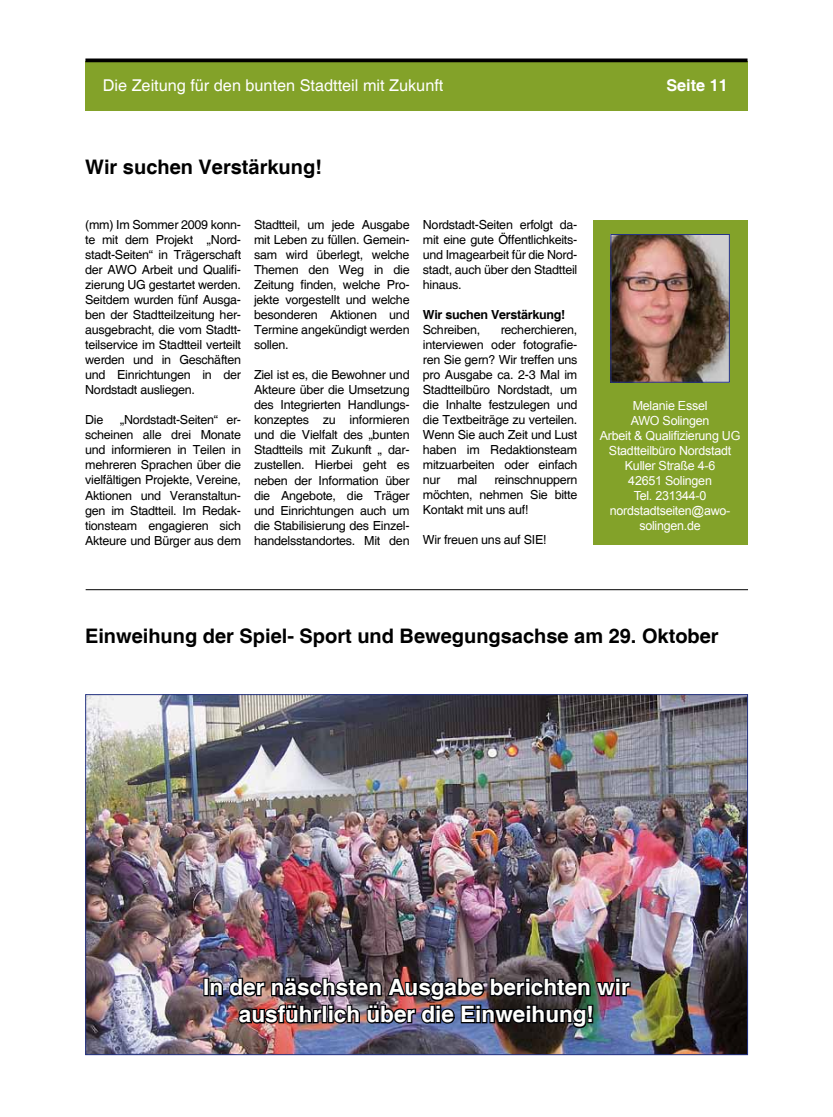
<style>
.page{position:relative;width:833px;height:1117px;background:#fff}
.page>*{position:absolute;margin:0;border:0;box-sizing:border-box;transform-origin:0 0}
.t1{font:700 22.5px/27px "Helvetica";color:#fffffd;text-align:center}
.t2{font:700 20px "Helvetica";color:#000}
.t3{font:16.25px "Helvetica";color:#fff}
.t4{font:700 16.25px "Helvetica";color:#fff}
.t5{font:12.5px/15px "Helvetica";letter-spacing:-.02em;color:#000;text-align:justify}
.t6{font:12.5px/15px "Arial";letter-spacing:-.02em;color:#fffeff;text-align:center}
.t7{font:700 12.5px "Helvetica";letter-spacing:-.02em;color:#000}
</style>
<div class="page">
<div style="left:592px;top:220px;width:155px;height:324px;background:#83a229"></div>
<div style="left:85px;top:61px;width:662px;height:50px;background:#83a229"></div>
<svg style="left:85px;top:58px;width:662px;height:4px;background:#202020"></svg>
<img style="left:612px;top:236px;width:116px;height:144px">
<div style="left:610px;top:234px;width:120px;height:148px;border:1px solid #253483"></div>
<hr style="left:86px;top:589px;width:662px;height:1px;background:#000">
<img style="left:87px;top:696px;width:659px;height:356px">
<img style="left:202px;top:975px;width:430px;height:68px">
<h3 class="t3" style="left:103px;top:75px;width:342px">Die Zeitung für den bunten Stadtteil mit Zukunft</h3>
<h3 class="t4" style="left:666px;top:75px;width:63px">Seite 11</h3>
<h2 class="t2" style="left:85px;top:155px;width:238px">Wir suchen Verstärkung!</h2>
<p class="t5" style="left:85px;top:218px;width:157px">(mm) Im Sommer 2009 konn&shy;te mit dem Projekt „Nord&shy;stadt-Seiten“ in Trägerschaft der AWO Arbeit und Qualifi&shy;zierung UG gestartet werden.<br>Seitdem wurden fünf Ausga&shy;ben der Stadtteilzeitung her&shy;ausgebracht, die vom Stadtt&shy;teilservice im Stadtteil verteilt werden und in Geschäften und Einrichtungen in der Nordstadt ausliegen.</p>
<p class="t5" style="left:85px;top:413px;width:20px">Die</p>
<p class="t5" style="left:85px;top:413px;width:157px;text-indent:35px">„Nordstadt-Seiten“ er&shy;scheinen alle drei Monate und informieren in Teilen in mehreren Sprachen über die vielfältigen Projekte, Vereine, Aktionen und Veranstaltun&shy;gen im Stadtteil. Im Redak&shy;tionsteam engagieren sich Akteure und Bürger aus dem</p>
<p class="t5" style="left:254px;top:218px;width:157px">Stadtteil, um jede Ausgabe mit Leben zu füllen. Gemein&shy;sam wird überlegt, welche Themen den Weg in die Zeitung finden, welche Pro&shy;jekte vorgestellt und welche besonderen Aktionen und Termine angekündigt werden sollen.</p>
<p class="t5" style="left:254px;top:368px;width:157px">Ziel ist es, die Bewohner und Akteure über die Umsetzung des Integrierten Handlungs&shy;konzeptes zu informieren und die Vielfalt des „bunten Stadtteils mit Zukunft „ dar&shy;zustellen. Hierbei geht es neben der Information über die Angebote, die Träger und Einrichtungen auch um die Stabilisierung des Einzel&shy;handelsstandortes. Mit den</p>
<p class="t5" style="left:423px;top:218px;width:156px">Nordstadt-Seiten erfolgt da&shy;mit eine gute Öffentlichkeits&shy;und Imagearbeit für die Nord&shy;stadt, auch über den Stadtteil hinaus.</p>
<p class="t7" style="left:423px;top:307px;width:144px">Wir suchen Verstärkung!</p>
<p class="t5" style="left:423px;top:323px;width:59px">Schreiben,</p>
<p class="t5" style="left:423px;top:323px;width:156px;text-indent:78px">recherchieren, interviewen oder fotografie&shy;ren Sie gern? Wir treffen uns pro Ausgabe ca. 2-3 Mal im Stadtteilbüro Nordstadt, um die Inhalte festzulegen und die Textbeiträge zu verteilen.<br>Wenn Sie auch Zeit und Lust haben im Redaktionsteam mitzuarbeiten oder einfach nur</p>
<p class="t5" style="left:423px;top:473px;width:156px;text-indent:72px">reinschnuppern möchten, nehmen Sie bitte Kontakt mit uns auf!</p>
<p class="t5" style="left:423px;top:533px;width:125px">Wir freuen uns auf SIE!</p>
<p class="t5" style="left:457px;top:473px;width:21px">mal</p>
<p class="t6" style="left:600px;top:397px;width:142px">Melanie Essel<br>AWO Solingen<br>Arbeit &amp; Qualifizierung UG<br>Stadtteilbüro Nordstadt<br>Kuller Straße 4-6<br>42651 Solingen<br>Tel. 231344-0 nordstadtseiten@awo&shy;solingen.de</p>
<h2 class="t2" style="left:85px;top:624px;width:635px">Einweihung der Spiel- Sport und Bewegungsachse am 29. Oktober</h2>
<h1 class="t1" style="left:203px;top:974px;width:428px">In der näschsten Ausgabe berichten wir ausführlich über die Einweihung!</h1>
</div>
